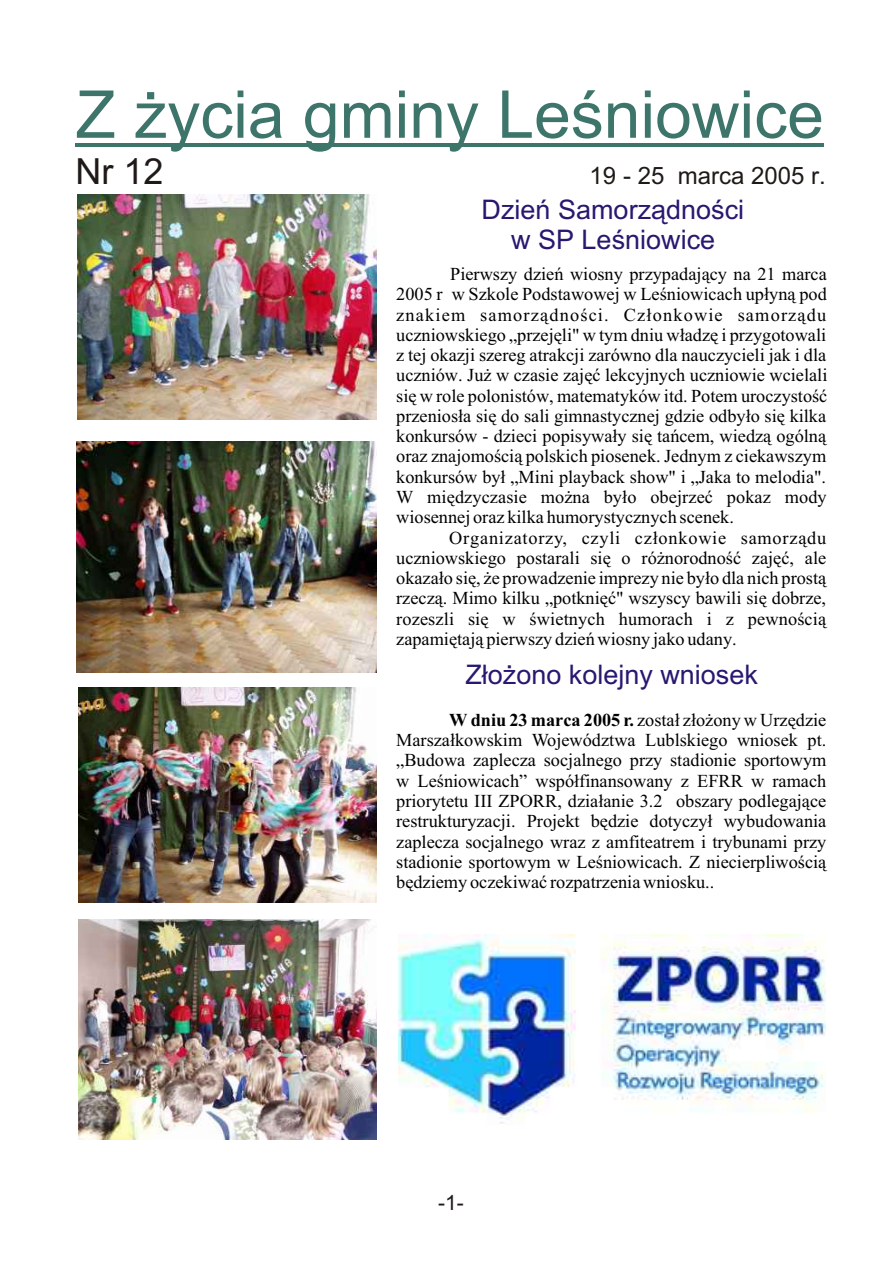
<style>
.page{position:relative;width:894px;height:1263px;background:#fff}
.page>*{position:absolute;margin:0;border:0;box-sizing:border-box;transform-origin:0 0}
.t1{font:66px "Arial CE";color:#3d756b}
.t2{font:36px "Arial CE";color:#1f1a17}
.t3{font:27px/30.2px "Arial CE";color:#291770;text-align:center}
.t4{font:24px "Arial CE";color:#1f1a17}
.t5{font:21px "Arial CE";color:#1f1a17}
.t6{font:18.3px/20.2px "Times New Roman CE";color:#000;text-align:justify}
.s1{font-weight:700}
</style>
<div class="page">
<hr style="left:76px;top:144px;width:748px;height:3px;background:#3d756b">
<img style="left:399px;top:935px;width:427px;height:189px">
<img style="left:78px;top:195px;width:299px;height:225px">
<img style="left:79px;top:687px;width:298px;height:216px">
<img style="left:77px;top:442px;width:299px;height:230px">
<img style="left:79px;top:920px;width:297px;height:219px">
<h1 class="t1" style="left:76px;top:90px;width:750px">Z ¿ycia gminy Leœniowice</h1>
<h2 class="t2" style="left:76px;top:158px;width:90px">Nr 12</h2>
<h3 class="t4" style="left:590px;top:167px;width:238px">19 - 25 marca 2005 r.</h3>
<h3 class="t3" style="left:482px;top:197px;width:264px">Dzieñ Samorz¹dnoœci w SP Leœniowice</h3>
<p class="t6" style="left:396px;top:266px;width:433px;text-indent:54px">Pierwszy dzieñ wiosny przypadaj¹cy na 21 marca 2005 r w Szkole Podstawowej w Leœniowicach up³yn¹ pod znakiem samorz¹dnoœci. Cz³onkowie samorz¹du uczniowskiego „przejêli" w tym dniu w³adzê i przygotowali z tej okazji szereg atrakcji zarówno dla nauczycieli jak i dla uczniów. Ju¿ w czasie zajêæ lekcyjnych uczniowie wcielali siê w role polonistów, matematyków itd. Potem uroczystoœæ przenios³a siê do sali gimnastycznej gdzie odby³o siê kilka konkursów - dzieci popisywa³y siê tañcem, wiedz¹ ogóln¹ oraz znajomoœci¹ polskich piosenek. Jednym z ciekawszym konkursów by³ „Mini playback show" i „Jaka to melodia".<br>W miêdzyczasie mo¿na by³o obejrzeæ pokaz mody wiosennej oraz kilka humorystycznych scenek.</p>
<p class="t6" style="left:396px;top:529px;width:432px;text-indent:53px">Organizatorzy, czyli cz³onkowie samorz¹du uczniowskiego postarali siê o ró¿norodnoœæ zajêæ, ale okaza³o siê, ¿e prowadzenie imprezy nie by³o dla nich prost¹ rzecz¹. Mimo kilku „potkniêæ" wszyscy bawili siê dobrze, rozeszli siê w œwietnych humorach i z pewnoœci¹ zapamiêtaj¹ pierwszy dzieñ wiosny jako udany.</p>
<h3 class="t3" style="left:465px;top:662px;width:294px">Z³o¿ono kolejny wniosek</h3>
<p class="t6" style="left:396px;top:711px;width:432px;text-indent:53px"><span class="s1">W dniu 23 marca 2005 r.</span> zosta³ z³o¿ony w Urzêdzie Marsza³kowskim Województwa Lublskiego wniosek pt. „Budowa zaplecza socjalnego przy stadionie sportowym w Leœniowicach” wspó³finansowany z EFRR w ramach priorytetu III ZPORR, dzia³anie 3.2 obszary podlegaj¹ce restrukturyzacji. Projekt bêdzie dotyczy³ wybudowania zaplecza socjalnego wraz z amfiteatrem i trybunami przy stadionie sportowym w Leœniowicach. Z niecierpliwoœci¹ bêdziemy oczekiwaæ rozpatrzenia wniosku..</p>
<p class="t5" style="left:438px;top:1194px;width:27px">-1-</p>
</div>
